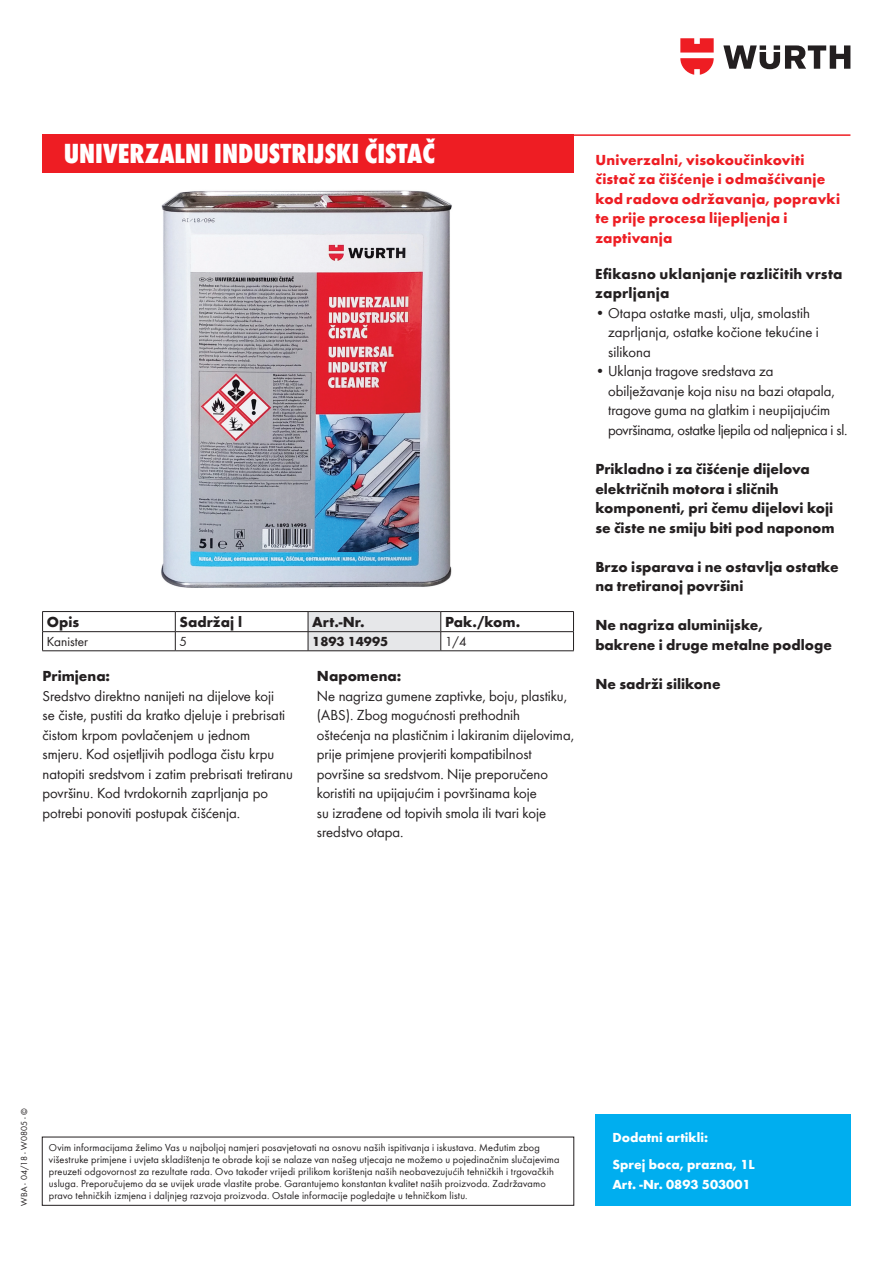
<style>
.page{position:relative;width:893px;height:1263px;background:#fff}
.page>*{position:absolute;margin:0;border:0;box-sizing:border-box;transform-origin:0 0}
.t1{font:800 condensed 28.5px "Wuerth";color:#fff}
.t2{font:15px/19.5px "Wuerth";color:#231f20}
.t3{font:700 15px/19.5px "Wuerth";color:#231f20}
.t4{font:700 15px/19.5px "Wuerth";letter-spacing:.015em;color:#ee1d23}
.t5{font:700 13.5px/27.6px "Wuerth";color:#fff}
.t6{font:13.5px "Wuerth";color:#231f20}
.t7{font:700 13.5px "Wuerth";color:#231f20}
.t8{font:10.5px/12px "Wuerth";letter-spacing:.015em;color:#231f20}
.t9{font:9px "Wuerth";color:#231f20}
</style>
<div class="page">
<svg style="left:723px;top:45px;width:127px;height:24px"></svg>
<svg style="left:680px;top:38px;width:34px;height:37px"></svg>
<img style="left:161px;top:190px;width:291px;height:398px">
<div style="left:42px;top:134px;width:532px;height:38px;background:#ee1d23"></div>
<hr style="left:572px;top:134px;width:278px;height:2px;background:#ee1d23">
<hr style="left:42px;top:611px;width:133px;height:1px;background:#231f20">
<hr style="left:175px;top:611px;width:133px;height:1px;background:#231f20">
<hr style="left:441px;top:611px;width:133px;height:1px;background:#231f20">
<hr style="left:42px;top:631px;width:133px;height:1px;background:#231f20">
<svg style="left:42px;top:612px;width:1px;height:38px"></svg>
<hr style="left:175px;top:631px;width:133px;height:1px;background:#231f20">
<svg style="left:175px;top:612px;width:1px;height:38px"></svg>
<hr style="left:441px;top:631px;width:133px;height:1px;background:#231f20">
<svg style="left:308px;top:611px;width:133px;height:39px;background:#dadadc"></svg>
<svg style="left:573px;top:612px;width:1px;height:38px"></svg>
<hr style="left:42px;top:650px;width:133px;height:1px;background:#231f20">
<hr style="left:175px;top:650px;width:133px;height:1px;background:#231f20">
<hr style="left:308px;top:650px;width:133px;height:1px;background:#231f20">
<hr style="left:441px;top:650px;width:133px;height:1px;background:#231f20">
<div style="left:595px;top:1114px;width:255px;height:91px;background:#00aeef"></div>
<h1 class="t1" style="left:64px;top:133px;width:373px">UNIVERZALNI INDUSTRIJSKI ČISTAČ</h1>
<p class="t3" style="left:47px;top:611px;width:34px">Opis</p>
<p class="t3" style="left:180px;top:611px;width:64px">Sadržaj l</p>
<p class="t3" style="left:312px;top:611px;width:54px">Art.-Nr.</p>
<p class="t3" style="left:445px;top:611px;width:77px">Pak./kom.</p>
<p class="t6" style="left:47px;top:633px;width:43px">Kanister</p>
<p class="t6" style="left:180px;top:633px;width:9px">5</p>
<p class="t7" style="left:312px;top:632px;width:77px">1893 14995</p>
<p class="t6" style="left:445px;top:633px;width:23px">1/4</p>
<p class="t3" style="left:43px;top:665px;width:69px">Primjena:</p>
<p class="t2" style="left:43px;top:685px;width:252px">Sredstvo direktno nanijeti na dijelove koji<br>se čiste, pustiti da kratko djeluje i prebrisati čistom krpom povlačenjem u jednom smjeru. Kod osjetljivih podloga čistu krpu natopiti sredstvom i zatim prebrisati tretiranu površinu. Kod tvrdokornih zaprljanja po potrebi ponoviti postupak čišćenja.</p>
<p class="t3" style="left:317px;top:665px;width:86px">Napomena:</p>
<p class="t2" style="left:317px;top:685px;width:259px">Ne nagriza gumene zaptivke, boju, plastiku, (ABS). Zbog mogućnosti prethodnih oštećenja na plastičnim i lakiranim dijelovima, prije primjene provjeriti kompatibilnost površine sa sredstvom. Nije preporučeno koristiti na upijajućim i površinama koje<br>su izrađene od topivih smola ili tvari koje sredstvo otapa.</p>
<p class="t4" style="left:595px;top:149px;width:246px">Univerzalni, visokoučinkoviti čistač za čišćenje i odmašćivanje kod radova održavanja, popravki te prije procesa lijepljenja i zaptivanja</p>
<p class="t3" style="left:595px;top:263px;width:249px">Efikasno uklanjanje različitih vrsta zaprljanja</p>
<p class="t2" style="left:608px;top:302px;width:212px;text-indent:-13px">• Otapa ostatke masti, ulja, smolastih zaprljanja, ostatke kočione tekućine i silikona</p>
<p class="t2" style="left:608px;top:361px;width:241px;text-indent:-13px">• Uklanja tragove sredstava za obilježavanje koja nisu na bazi otapala, tragove guma na glatkim i neupijajućim površinama, ostatke ljepila od naljepnica i sl.</p>
<p class="t3" style="left:595px;top:458px;width:241px">Prikladno i za čišćenje dijelova električnih motora i sličnih komponenti, pri čemu dijelovi koji se čiste ne smiju biti pod naponom</p>
<p class="t3" style="left:595px;top:556px;width:245px">Brzo isparava i ne ostavlja ostatke na tretiranoj površini</p>
<p class="t3" style="left:595px;top:614px;width:238px">Ne nagriza aluminijske,<br>bakrene i druge metalne podloge</p>
<p class="t3" style="left:595px;top:673px;width:127px">Ne sadrži silikone</p>
<p class="t9" style="left:18px;top:1205px;width:99px;rotate:-90deg">WBA - 04/18 - W0805 - ©</p>
<p class="t8" style="left:49px;top:1141px;width:512px">Ovim informacijama želimo Vas u najboljoj namjeri posavjetovati na osnovu naših ispitivanja i iskustava. Međutim zbog višestruke primjene i uvjeta skladištenja te obrade koji se nalaze van našeg utjecaja ne možemo u pojedinačnim slučajevima preuzeti odgovornost za rezultate rada. Ovo također vrijedi prilikom korištenja naših neobavezujućih tehničkih i trgovačkih usluga. Preporučujemo da se uvijek urade vlastite probe. Garantujemo konstantan kvalitet naših proizvoda. Zadržavamo pravo tehničkih izmjena i daljnjeg razvoja proizvoda. Ostale informacije pogledajte u tehničkom listu.</p>
<p class="t5" style="left:612px;top:1122px;width:144px">Dodatni artikli:<br>Sprej boca, prazna, 1L</p>
<p class="t5" style="left:612px;top:1169px;width:140px">Art. -Nr. 0893 503001</p>
</div>
